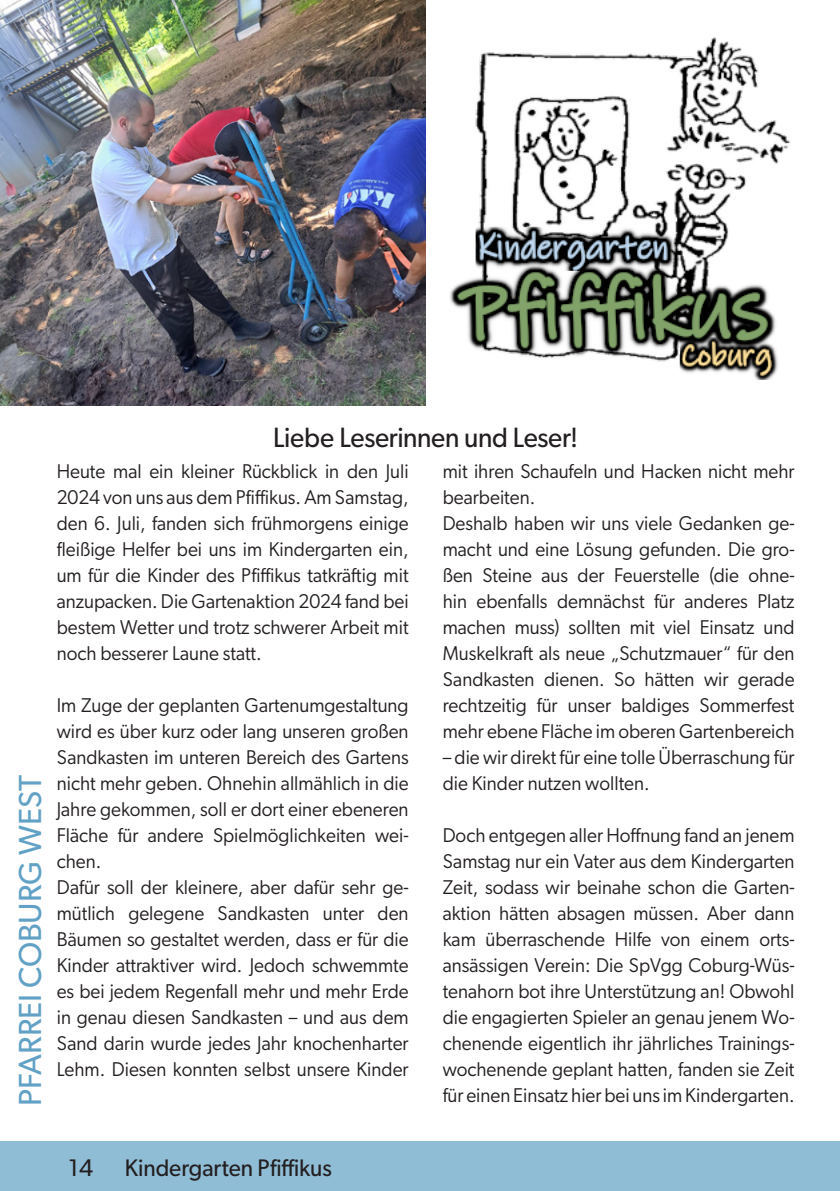
<style>
.page{position:relative;width:840px;height:1191px;background:#fff}
.page>*{position:absolute;margin:0;border:0;box-sizing:border-box;transform-origin:0 0}
.t1{font:32px "Gibson";color:#61a1c5}
.Überschriften{font:28px "Gibson";letter-spacing:-.01em;color:#231f20;scale:.95 1}
.Absatzformat_1{font:24px "Gibson";color:#231f20;scale:.95 1}
.Absatzformat_1-2{font:24px "Gibson";color:#231f20}
.t2{font:20px/26px "Gibson";color:#231f20;text-align:justify;scale:.95 1}
</style>
<div class="page">
<img style="left:449px;top:37px;width:342px;height:343px">
<img style="left:0;top:0;width:425px;height:405px">
<div style="left:0;top:1141px;width:839px;height:50px;background:#90bdd6"></div>
<h1 class="t1" style="left:11px;top:1106px;width:332px;rotate:-90deg">PFARREI COBURG WEST</h1>
<p class="Überschriften" style="left:273px;top:421px;width:322px">Liebe Leserinnen und Leser!</p>
<p class="t2" style="left:57px;top:457px;width:372px">Heute mal ein kleiner Rückblick in den Juli 2024 von uns aus dem Pfiffikus. Am Samstag, den 6. Juli, fanden sich frühmorgens einige fleißige Helfer bei uns im Kindergarten ein, um für die Kinder des Pfiffikus tatkräftig mit anzupacken. Die Gartenaktion 2024 fand bei bestem Wetter und trotz schwerer Arbeit mit noch besserer Laune statt.</p>
<p class="t2" style="left:57px;top:691px;width:372px">Im Zuge der geplanten Gartenumgestaltung wird es über kurz oder lang unseren großen Sandkasten im unteren Bereich des Gartens nicht mehr geben. Ohnehin allmählich in die Jahre gekommen, soll er dort einer ebeneren Fläche für andere Spielmöglichkeiten wei&shy;chen.</p>
<p class="t2" style="left:57px;top:873px;width:372px">Dafür soll der kleinere, aber dafür sehr ge&shy;mütlich gelegene Sandkasten unter den Bäumen so gestaltet werden, dass er für die Kinder attraktiver wird. Jedoch schwemmte es bei jedem Regenfall mehr und mehr Erde in genau diesen Sandkasten – und aus dem Sand darin wurde jedes Jahr knochenharter Lehm. Diesen konnten selbst unsere Kinder</p>
<p class="t2" style="left:442px;top:457px;width:371px">mit ihren Schaufeln und Hacken nicht mehr bearbeiten.</p>
<p class="t2" style="left:442px;top:509px;width:372px">Deshalb haben wir uns viele Gedanken ge&shy;macht und eine Lösung gefunden. Die gro&shy;ßen Steine aus der Feuerstelle (die ohne&shy;hin ebenfalls demnächst für anderes Platz machen muss) sollten mit viel Einsatz und Muskelkraft als neue „Schutzmauer“ für den Sandkasten dienen. So hätten wir gerade rechtzeitig für unser baldiges Sommerfest mehr ebene Fläche im oberen Gartenbereich</p>
<p class="t2" style="left:442px;top:743px;width:371px">– die wir direkt für eine tolle Überraschung für die Kinder nutzen wollten.</p>
<p class="t2" style="left:442px;top:821px;width:372px">Doch entgegen aller Hoffnung fand an jenem Samstag nur ein Vater aus dem Kindergarten Zeit, sodass wir beinahe schon die Garten&shy;aktion hätten absagen müssen. Aber dann kam überraschende Hilfe von einem orts&shy;ansässigen Verein: Die SpVgg Coburg-Wüs&shy;tenahorn bot ihre Unterstützung an! Obwohl die engagierten Spieler an genau jenem Wo&shy;chenende eigentlich ihr jährliches Trainings&shy;wochenende geplant hatten, fanden sie Zeit für einen Einsatz hier bei uns im Kindergarten.</p>
<p class="Absatzformat_1-2" style="left:69px;top:1153px;width:26px">14</p>
<p class="Absatzformat_1" style="left:125px;top:1153px;width:219px">Kindergarten Pfiffikus</p>
</div>
